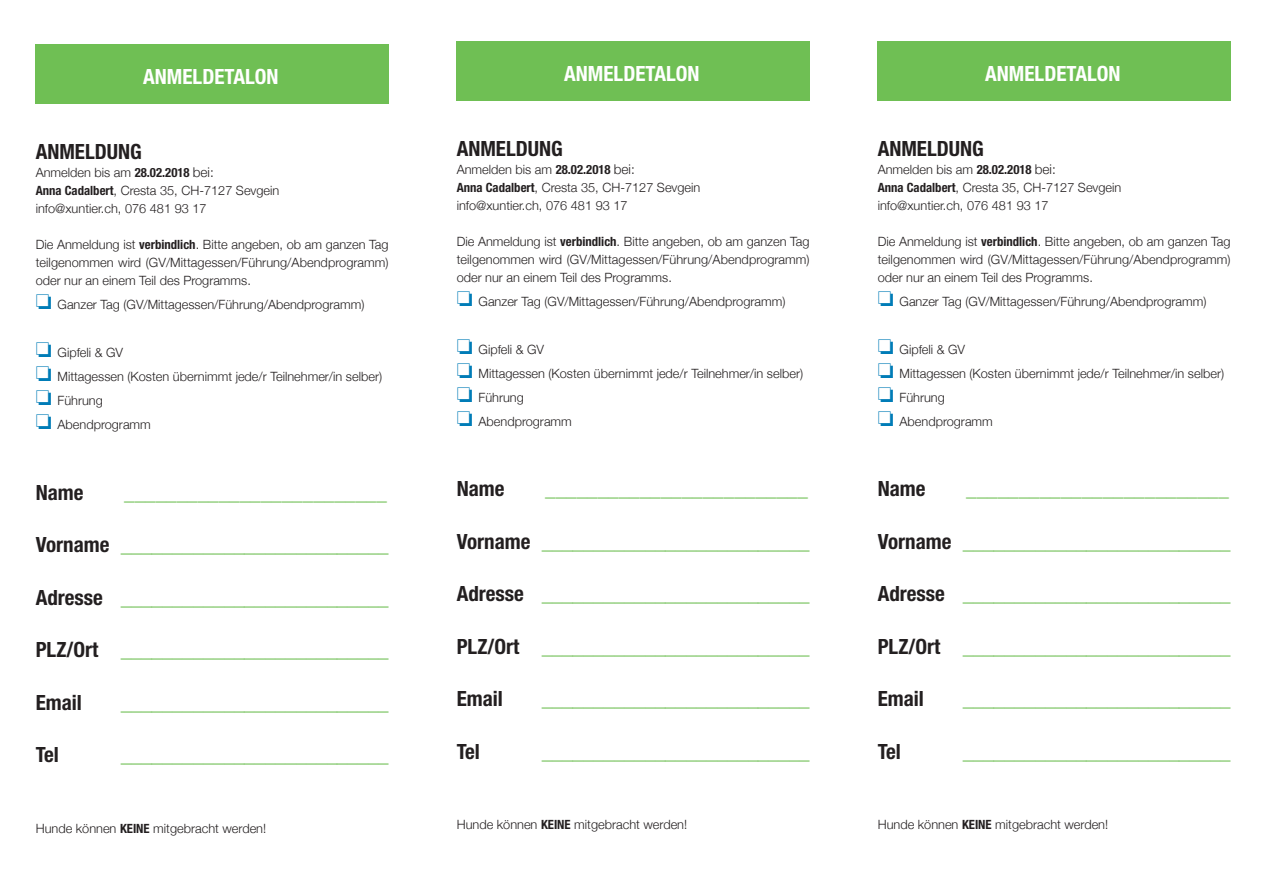
<style>
.page{position:relative;width:1263px;height:893px;background:#fff}
.page>*{position:absolute;margin:0;border:0;box-sizing:border-box;transform-origin:0 0}
.t1{font:700 condensed 21px "Helvetica Neue";color:#6fbf54}
.t2{font:700 condensed 21px "Helvetica Neue";color:#231f20}
.t3{font:700 condensed 21px "Helvetica Neue";color:#fff}
.t4{font:300 12.75px/18px "Helvetica Neue";color:#231f20}
.s1{font-weight:700;font-stretch:condensed}
.s2{font-size:13.5px}
.s3{color:#007cb7}
.s4{color:#231f20}
</style>
<div class="page">
<div style="left:35px;top:44px;width:354px;height:60px;background:#6fbf54"></div>
<div style="left:456px;top:41px;width:354px;height:59px;background:#6fbf54"></div>
<div style="left:877px;top:41px;width:354px;height:59px;background:#6fbf54"></div>
<h1 class="t3" style="left:143px;top:59px;width:137px">ANMELDETALON</h1>
<h1 class="t3" style="left:564px;top:56px;width:137px">ANMELDETALON</h1>
<h1 class="t3" style="left:985px;top:56px;width:137px">ANMELDETALON</h1>
<h1 class="t2" style="left:36px;top:134px;width:108px">ANMELDUNG</h1>
<p class="t4" style="left:36px;top:163px;width:245px">Anmelden bis am <span class="s1">28.02.2018</span> <span class="s2">bei:<br></span><span class="s1">Anna Cadalbert</span>, Cresta 35, CH-7127 Sevgein info@xuntier.ch, 076 481 93 17</p>
<p class="t4" style="left:36px;top:235px;width:354px;text-align:justify">Die Anmeldung ist <span class="s1">verbindlich</span>. Bitte angeben, ob am ganzen Tag teilgenommen wird (GV/Mittagessen/Führung/Abendprogramm) oder nur an einem Teil des Programms.</p>
<p class="t4" style="left:36px;top:295px;width:330px"><span class="s3">❏</span> Ganzer Tag (GV/Mittagessen/Führung/Abendprogramm)</p>
<p class="t4" style="left:36px;top:340px;width:348px;line-height:24px"><span class="s3">❏</span> Gipfeli &amp; GV<br><span class="s3">❏</span> Mittagessen (Kosten übernimmt jede/r Teilnehmer/in selber) <span class="s3">❏</span> Führung<br><span class="s3">❏</span> Abendprogramm</p>
<h1 class="t2" style="left:457px;top:131px;width:108px">ANMELDUNG</h1>
<p class="t4" style="left:457px;top:160px;width:245px">Anmelden bis am <span class="s1">28.02.2018</span> <span class="s2">bei:<br></span><span class="s1">Anna Cadalbert</span>, Cresta 35, CH-7127 Sevgein info@xuntier.ch, 076 481 93 17</p>
<p class="t4" style="left:457px;top:232px;width:354px;text-align:justify">Die Anmeldung ist <span class="s1">verbindlich</span>. Bitte angeben, ob am ganzen Tag teilgenommen wird (GV/Mittagessen/Führung/Abendprogramm) oder nur an einem Teil des Programms.</p>
<p class="t4" style="left:457px;top:292px;width:330px"><span class="s3">❏</span> Ganzer Tag (GV/Mittagessen/Führung/Abendprogramm)</p>
<p class="t4" style="left:457px;top:337px;width:348px;line-height:24px"><span class="s3">❏</span> Gipfeli &amp; GV<br><span class="s3">❏</span> Mittagessen (Kosten übernimmt jede/r Teilnehmer/in selber) <span class="s3">❏</span> Führung<br><span class="s3">❏</span> Abendprogramm</p>
<h1 class="t2" style="left:878px;top:131px;width:108px">ANMELDUNG</h1>
<p class="t4" style="left:878px;top:160px;width:245px">Anmelden bis am <span class="s1">28.02.2018</span> <span class="s2">bei:<br></span><span class="s1">Anna Cadalbert</span>, Cresta 35, CH-7127 Sevgein info@xuntier.ch, 076 481 93 17</p>
<p class="t4" style="left:878px;top:232px;width:354px;text-align:justify">Die Anmeldung ist <span class="s1">verbindlich</span>. Bitte angeben, ob am ganzen Tag teilgenommen wird (GV/Mittagessen/Führung/Abendprogramm) oder nur an einem Teil des Programms.</p>
<p class="t4" style="left:878px;top:292px;width:330px"><span class="s3">❏</span> Ganzer Tag (GV/Mittagessen/Führung/Abendprogramm)</p>
<p class="t4" style="left:878px;top:337px;width:348px;line-height:24px"><span class="s3">❏</span> Gipfeli &amp; GV<br><span class="s3">❏</span> Mittagessen (Kosten übernimmt jede/r Teilnehmer/in selber) <span class="s3">❏</span> Führung<br><span class="s3">❏</span> Abendprogramm</p>
<h1 class="t2" style="left:36px;top:475px;width:49px">Name</h1>
<h1 class="t1" style="left:124px;top:475px;width:264px">_________________________</h1>
<h1 class="t1" style="left:36px;top:527px;width:354px"><span class="s4">Vorname</span> __________________________</h1>
<h1 class="t1" style="left:36px;top:580px;width:354px"><span class="s4">Adresse</span> __________________________</h1>
<h1 class="t1" style="left:36px;top:632px;width:354px"><span class="s4">PLZ/Ort</span> __________________________</h1>
<h1 class="t2" style="left:36px;top:685px;width:48px">Email</h1>
<h1 class="t1" style="left:121px;top:685px;width:269px">__________________________</h1>
<h1 class="t2" style="left:36px;top:737px;width:25px">Tel</h1>
<h1 class="t1" style="left:121px;top:737px;width:269px">__________________________</h1>
<h1 class="t2" style="left:457px;top:471px;width:49px">Name</h1>
<h1 class="t1" style="left:545px;top:471px;width:264px">_________________________</h1>
<h1 class="t1" style="left:457px;top:524px;width:354px"><span class="s4">Vorname</span> __________________________</h1>
<h1 class="t1" style="left:457px;top:576px;width:354px"><span class="s4">Adresse</span> __________________________</h1>
<h1 class="t1" style="left:457px;top:629px;width:354px"><span class="s4">PLZ/Ort</span> __________________________</h1>
<h1 class="t2" style="left:457px;top:681px;width:48px">Email</h1>
<h1 class="t1" style="left:542px;top:681px;width:269px">__________________________</h1>
<h1 class="t2" style="left:457px;top:734px;width:25px">Tel</h1>
<h1 class="t1" style="left:542px;top:734px;width:269px">__________________________</h1>
<h1 class="t2" style="left:878px;top:471px;width:49px">Name</h1>
<h1 class="t1" style="left:966px;top:471px;width:264px">_________________________</h1>
<h1 class="t1" style="left:878px;top:524px;width:354px"><span class="s4">Vorname</span> __________________________</h1>
<h1 class="t1" style="left:878px;top:576px;width:354px"><span class="s4">Adresse</span> __________________________</h1>
<h1 class="t1" style="left:878px;top:629px;width:354px"><span class="s4">PLZ/Ort</span> __________________________</h1>
<h1 class="t2" style="left:878px;top:681px;width:48px">Email</h1>
<h1 class="t1" style="left:963px;top:681px;width:269px">__________________________</h1>
<h1 class="t2" style="left:878px;top:734px;width:25px">Tel</h1>
<h1 class="t1" style="left:963px;top:734px;width:269px">__________________________</h1>
<p class="t4" style="left:36px;top:819px;width:232px">Hunde können <span class="s1">KEINE</span> mitgebracht werden!</p>
<p class="t4" style="left:457px;top:815px;width:232px">Hunde können <span class="s1">KEINE</span> mitgebracht werden!</p>
<p class="t4" style="left:878px;top:815px;width:232px">Hunde können <span class="s1">KEINE</span> mitgebracht werden!</p>
</div>
